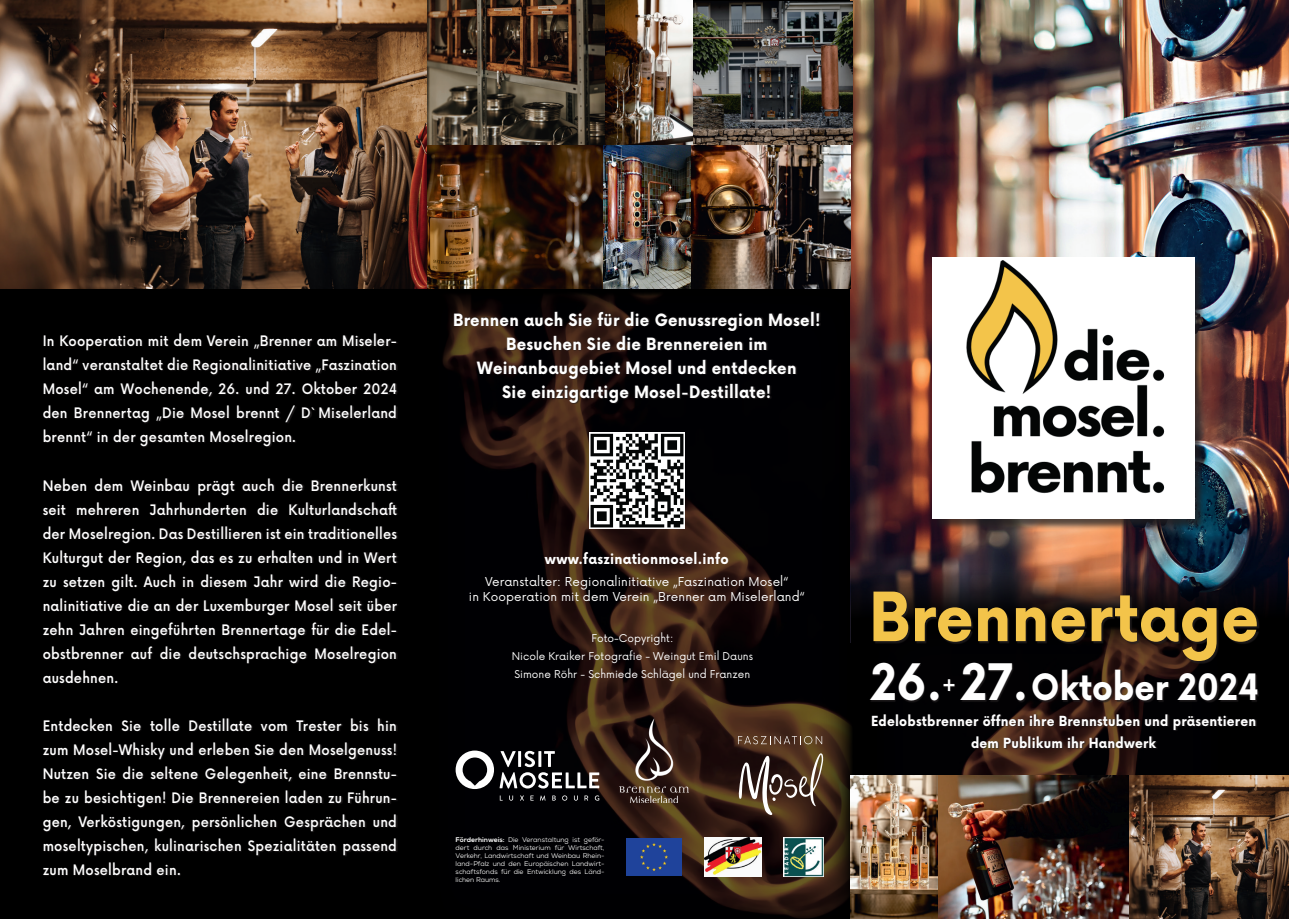
<style>
.page{position:relative;width:1289px;height:919px;background:#fff}
.page>*{position:absolute;margin:0;border:0;box-sizing:border-box;transform-origin:0 0}
.t1{font:700 66px "Now";color:#f3c44a;scale:.93 1}
.t2{font:700 48.9px "Now";color:#fff;scale:.93 1}
.t3{font:700 35.4px "Now";color:#fff;scale:.93 1}
.t4{font:700 18.9px "Now";color:#fff;scale:.93 1}
.t5{font:700 16.5px/24px "Now";letter-spacing:.02em;color:#fff;text-align:center;scale:.93 1}
.t6{font:500 14.1px/24px "Now";letter-spacing:.02em;color:#fff;text-align:justify;scale:.93 1}
.t7{font:700 14.1px "Now";letter-spacing:.02em;color:#fff;scale:.93 1}
.t8{font:700 13.5px/21.9px "Now";letter-spacing:.02em;color:#fff;text-align:center;scale:.93 1}
.t9{font:12px/14.4px "Now";letter-spacing:.01em;color:#fff;text-align:center}
.t10{font:10.5px/18px "Now";color:#fff;text-align:center}
.t11{font:6.75px/8.1px "Nexa";color:#fff;text-align:justify}
.s1{font-weight:800}
.s2{font-size:48.9px}
</style>
<div class="page">
<div style="left:0;top:0;width:1288px;height:918px;background:#000"></div>
<img style="left:432px;top:288px;width:419px;height:630px">
<img style="left:850px;top:0;width:438px;height:571px">
<div style="left:933px;top:258px;width:272px;height:272px;background:#231f20;opacity:.75"></div>
<img style="left:932px;top:257px;width:262px;height:262px">
<svg style="left:850px;top:571px;width:438px;height:80px"></svg>
<img style="left:872px;top:622px;width:272px;height:153px">
<div style="left:870px;top:663px;width:388px;height:40px;background:#231f20;opacity:.75"></div>
<div style="left:874px;top:592px;width:385px;height:71px;background:#231f20;opacity:.75"></div>
<div style="left:872px;top:714px;width:385px;height:35px;background:#231f20;opacity:.75"></div>
<img style="left:850px;top:775px;width:438px;height:143px">
<div style="left:454px;top:311px;width:366px;height:93px;background:#231f20;opacity:.75"></div>
<img style="left:619px;top:718px;width:69px;height:84px">
<svg style="left:737px;top:753px;width:86px;height:62px"></svg>
<svg style="left:738px;top:736px;width:84px;height:8px"></svg>
<div style="left:626px;top:838px;width:56px;height:37px;background:#1f439b"></div>
<img style="left:783px;top:837px;width:40px;height:39px">
<img style="left:704px;top:837px;width:57px;height:39px">
<img style="left:589px;top:433px;width:95px;height:95px">
<img style="left:426px;top:145px;width:177px;height:143px">
<img style="left:603px;top:145px;width:247px;height:143px">
<img style="left:426px;top:0;width:179px;height:145px">
<img style="left:605px;top:0;width:247px;height:145px">
<div style="left:43px;top:334px;width:355px;height:542px;background:#231f20;opacity:.75"></div>
<img style="left:0;top:0;width:426px;height:288px">
<svg style="left:509px;top:795px;width:4px;height:5px"></svg>
<svg style="left:520px;top:795px;width:4px;height:5px"></svg>
<svg style="left:530px;top:795px;width:3px;height:5px"></svg>
<svg style="left:540px;top:795px;width:5px;height:5px"></svg>
<svg style="left:552px;top:795px;width:3px;height:5px"></svg>
<svg style="left:562px;top:795px;width:5px;height:5px"></svg>
<svg style="left:574px;top:795px;width:4px;height:5px"></svg>
<svg style="left:584px;top:795px;width:4px;height:5px"></svg>
<svg style="left:595px;top:795px;width:4px;height:5px"></svg>
<svg style="left:455px;top:750px;width:144px;height:39px"></svg>
<p class="t6" style="left:43px;top:328px;width:382px">In Kooperation mit dem Verein „Brenner am Miseler&shy;land“ veranstaltet die Regionalinitiative „Faszination Mosel“ am Wochenende, 26. und 27. Oktober 2024 den Brennertag „Die Mosel brennt / D` Miselerland brennt“ in der gesamten Moselregion.</p>
<p class="t6" style="left:43px;top:472px;width:382px">Neben dem Weinbau prägt auch die Brennerkunst seit mehreren Jahrhunderten die Kulturlandschaft der Moselregion. Das Destillieren ist ein traditionelles Kulturgut der Region, das es zu erhalten und in Wert zu setzen gilt. Auch in diesem Jahr wird die Regio&shy;nalinitiative die an der Luxemburger Mosel seit über zehn Jahren eingeführten Brennertage für die Edel&shy;obstbrenner auf die deutschsprachige Moselregion ausdehnen.</p>
<p class="t6" style="left:43px;top:712px;width:382px">Entdecken Sie tolle Destillate vom Trester bis hin zum Mosel-Whisky und erleben Sie den Moselgenuss!<br>Nutzen Sie die seltene Gelegenheit, eine Brennstu&shy;be zu besichtigen! Die Brennereien laden zu Führun&shy;gen, Verköstigungen, persönlichen Gesprächen und moseltypischen, kulinarischen Spezialitäten passend zum Moselbrand ein.</p>
<p class="t5" style="left:453px;top:307px;width:396px">Brennen auch Sie für die Genussregion Mosel!<br>Besuchen Sie die Brennereien im Weinanbaugebiet Mosel und entdecken<br>Sie einzigartige Mosel-Destillate!</p>
<p class="t7" style="left:545px;top:548px;width:199px">www.faszinationmosel.info</p>
<p class="t9" style="left:469px;top:574px;width:337px">Veranstalter: Regionalinitiative „Faszination Mosel“<br>in Kooperation mit dem Verein „Brenner am Miselerland“</p>
<p class="t10" style="left:512px;top:628px;width:243px">Foto-Copyright:<br>Nicole Kraiker Fotografie - Weingut Emil Dauns<br>Simone Röhr - Schmiede Schlägel und Franzen</p>
<p class="t11" style="left:455px;top:835px;width:150px"><span class="s1">Förderhinweis:</span> Die Veranstaltung ist geför&shy;dert durch das Ministerium für Wirtschaft, Verkehr, Landwirtschaft und Weinbau Rhein&shy;land-Pfalz und den Europäischen Landwirt&shy;schaftsfonds für die Entwicklung des Länd&shy;lichen Raums.</p>
<h1 class="t1" style="left:869px;top:568px;width:421px">Brennertage</h1>
<h2 class="t2" style="left:870px;top:646px;width:78px">26.</h2>
<h3 class="t3" style="left:961px;top:661px;width:322px"><span class="s2">27.</span> Oktober 2024</h3>
<h3 class="t4" style="left:942px;top:669px;width:17px">+</h3>
<p class="t8" style="left:871px;top:709px;width:415px">Edelobstbrenner öffnen ihre Brennstuben und präsentieren dem Publikum ihr Handwerk</p>
</div>
